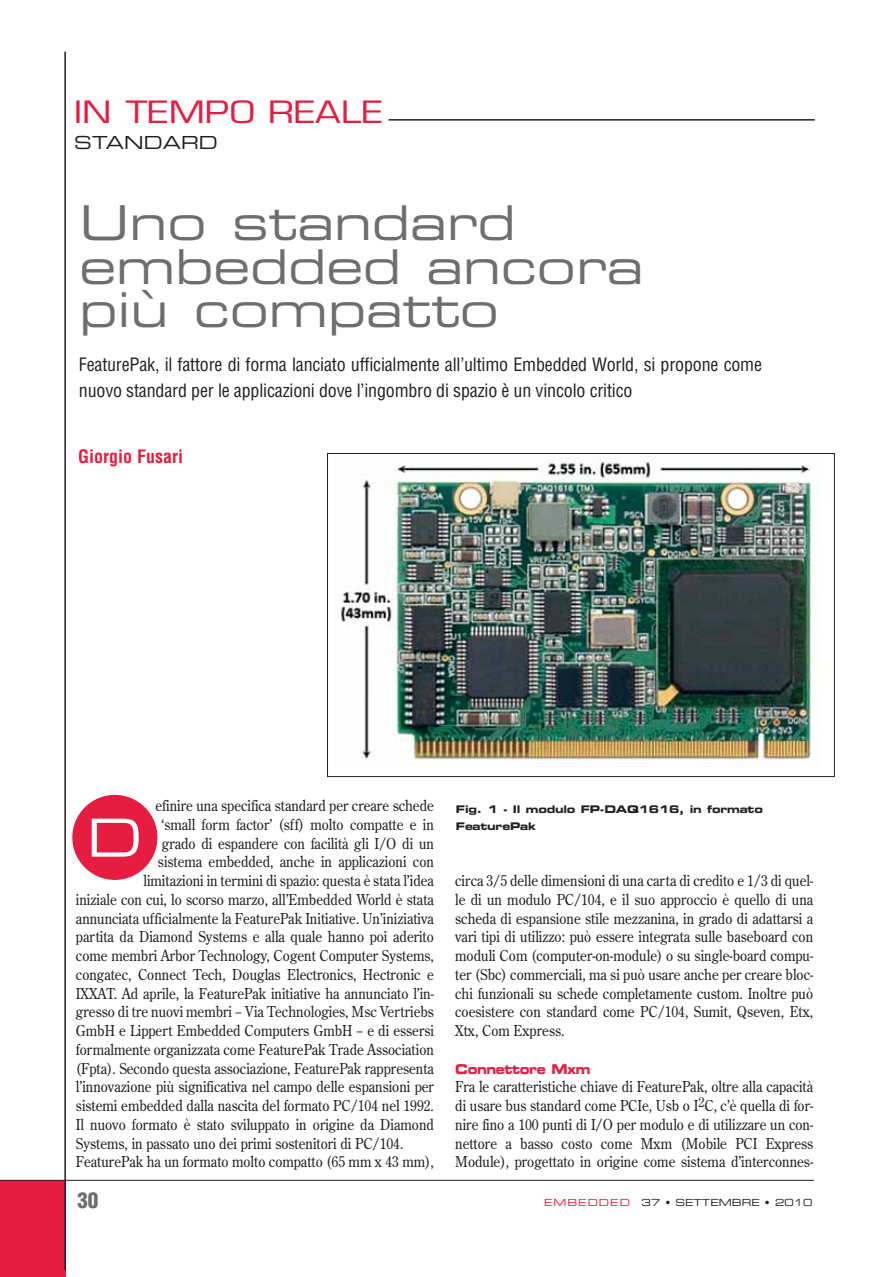
<style>
.page{position:relative;width:889px;height:1277px;background:#fff}
.page>*{position:absolute;margin:0;border:0;box-sizing:border-box;transform-origin:0 0}
.t1{font:52.5px "Eurostile LT Extended Two";color:#fff}
.t2{font:48px/43.5px "Eurostile LT Extended Two";color:#6d6e70}
.t3{font:30px "Eurostile LT";color:#e61c40;scale:1.25 1}
.t4{font:900 condensed 21px "Helvetica LT";color:#6d6e70}
.t5{font:condensed 18px/25.5px "Helvetica LT";letter-spacing:-.01em;color:#231f20}
.t6{font:700 condensed 18px "Helvetica LT";color:#e61c40}
.t7{font:18px "Eurostile LT Extended Two";color:#231f20}
.t8{font:15px/18.8px "Century Old Style LT";color:#231f20;text-align:justify;scale:.9 1}
.t9{font:13.5px "Eurostile LT Bold Extended Two";letter-spacing:-.04em;color:#e61c40;scale:.9 1}
.t10{font:10.5px/16.5px "Eurostile LT Bold Extended Two";letter-spacing:-.02em;color:#231f20}
.t11{font:9.75px "Eurostile LT Extended Two";color:#231f20}
.s1{color:#e61c40}
</style>
<div class="page">
<div style="left:0;top:1180px;width:66px;height:97px;background:#e61c40"></div>
<hr style="left:0;top:1180px;width:813px;height:1px;background:#231f20">
<hr style="left:64px;top:52px;width:2px;height:1218px;background:#231f20">
<hr style="left:388px;top:119px;width:426px;height:2px;background:#231f20">
<div style="left:72px;top:795px;width:85px;height:85px;background:#e61c40;border-radius:50%"></div>
<img style="left:340px;top:456px;width:478px;height:308px">
<div style="left:327px;top:453px;width:507px;height:324px;border:1px solid #231f20"></div>
<h3 class="t3" style="left:74px;top:100px;width:249px">IN TEMPO REALE</h3>
<p class="t7" style="left:74px;top:132px;width:145px">STANDARD</p>
<h2 class="t2" style="left:80px;top:202px;width:565px">Uno standard embedded ancora più compatto</h2>
<p class="t5" style="left:79px;top:353px;width:684px">FeaturePak, il fattore di forma lanciato ufficialmente all’ultimo Embedded World, si propone come nuovo standard per le applicazioni dove l’ingombro di spazio è un vincolo critico</p>
<p class="t6" style="left:78px;top:447px;width:106px">Giorgio Fusari</p>
<p class="t8" style="left:155px;top:797px;width:311px">efinire una specifica standard per creare schede</p>
<p class="t8" style="left:161px;top:816px;width:304px">‘small form factor’ (sff) molto compatte e in</p>
<p class="t8" style="left:162px;top:835px;width:304px">grado di espandere con facilità gli I/O di un</p>
<p class="t8" style="left:158px;top:853px;width:308px">sistema embedded, anche in applicazioni con</p>
<p class="t8" style="left:143px;top:872px;width:324px">limitazioni in termini di spazio: questa è stata l’idea</p>
<p class="t8" style="left:76px;top:891px;width:399px">iniziale con cui, lo scorso marzo, all’Embedded World è stata</p>
<p class="t8" style="left:76px;top:910px;width:399px">annunciata ufficialmente la FeaturePak Initiative. Un’iniziativa</p>
<p class="t8" style="left:76px;top:928px;width:399px">partita da Diamond Systems e alla quale hanno poi aderito</p>
<p class="t8" style="left:76px;top:947px;width:399px">come membri Arbor Technology, Cogent Computer Systems,</p>
<p class="t8" style="left:76px;top:966px;width:399px">congatec, Connect Tech, Douglas Electronics, Hectronic e</p>
<p class="t8" style="left:76px;top:985px;width:399px">IXXAT. Ad aprile, la FeaturePak initiative ha annunciato l’in-</p>
<p class="t8" style="left:76px;top:1003px;width:399px">gresso di tre nuovi membri − Via Technologies, Msc Vertriebs</p>
<p class="t8" style="left:76px;top:1022px;width:399px">GmbH e Lippert Embedded Computers GmbH − e di essersi</p>
<p class="t8" style="left:76px;top:1041px;width:399px">formalmente organizzata come FeaturePak Trade Association</p>
<p class="t8" style="left:76px;top:1060px;width:399px">(Fpta). Secondo questa associazione, FeaturePak rappresenta</p>
<p class="t8" style="left:76px;top:1078px;width:399px">l’innovazione più significativa nel campo delle espansioni per</p>
<p class="t8" style="left:76px;top:1097px;width:399px">sistemi embedded dalla nascita del formato PC/104 nel 1992.</p>
<p class="t8" style="left:76px;top:1116px;width:399px">Il nuovo formato è stato sviluppato in origine da Diamond</p>
<p class="t8" style="left:76px;top:1135px;width:365px">Systems, in passato uno dei primi sostenitori di PC/104.</p>
<p class="t8" style="left:76px;top:1153px;width:399px">FeaturePak ha un formato molto compatto (65 mm x 43 mm),</p>
<h1 class="t1" style="left:87px;top:808px;width:57px">D</h1>
<p class="t10" style="left:456px;top:802px;width:308px">Fig. 1 - Il modulo FP-DAQ1616, in formato<br>FeaturePak</p>
<p class="t8" style="left:455px;top:872px;width:399px">circa 3/5 delle dimensioni di una carta di credito e 1/3 di quel&shy;le di un modulo PC/104, e il suo approccio è quello di una scheda di espansione stile mezzanina, in grado di adattarsi a vari tipi di utilizzo: può essere integrata sulle baseboard con moduli Com (computer-on-module) o su single-board compu&shy;ter (Sbc) commerciali, ma si può usare anche per creare bloc&shy;chi funzionali su schede completamente custom. Inoltre può coesistere con standard come PC/104, Sumit, Qseven, Etx, Xtx, Com Express.</p>
<p class="t9" style="left:455px;top:1062px;width:152px">Connettore Mxm</p>
<p class="t8" style="left:455px;top:1078px;width:399px">Fra le caratteristiche chiave di FeaturePak, oltre alla capacità di usare bus standard come PCIe, Usb o I<sup>2</sup>C, c’è quella di for&shy;nire fino a 100 punti di I/O per modulo e di utilizzare un con&shy;nettore a basso costo come Mxm (Mobile PCI Express Module), progettato in origine come sistema d’interconnes-</p>
<h3 class="t4" style="left:77px;top:1187px;width:23px">30</h3>
<p class="t11" style="left:544px;top:1196px;width:270px"><span class="s1">EMBEDDED</span> 37 • SETTEMBRE • 2010</p>
</div>
